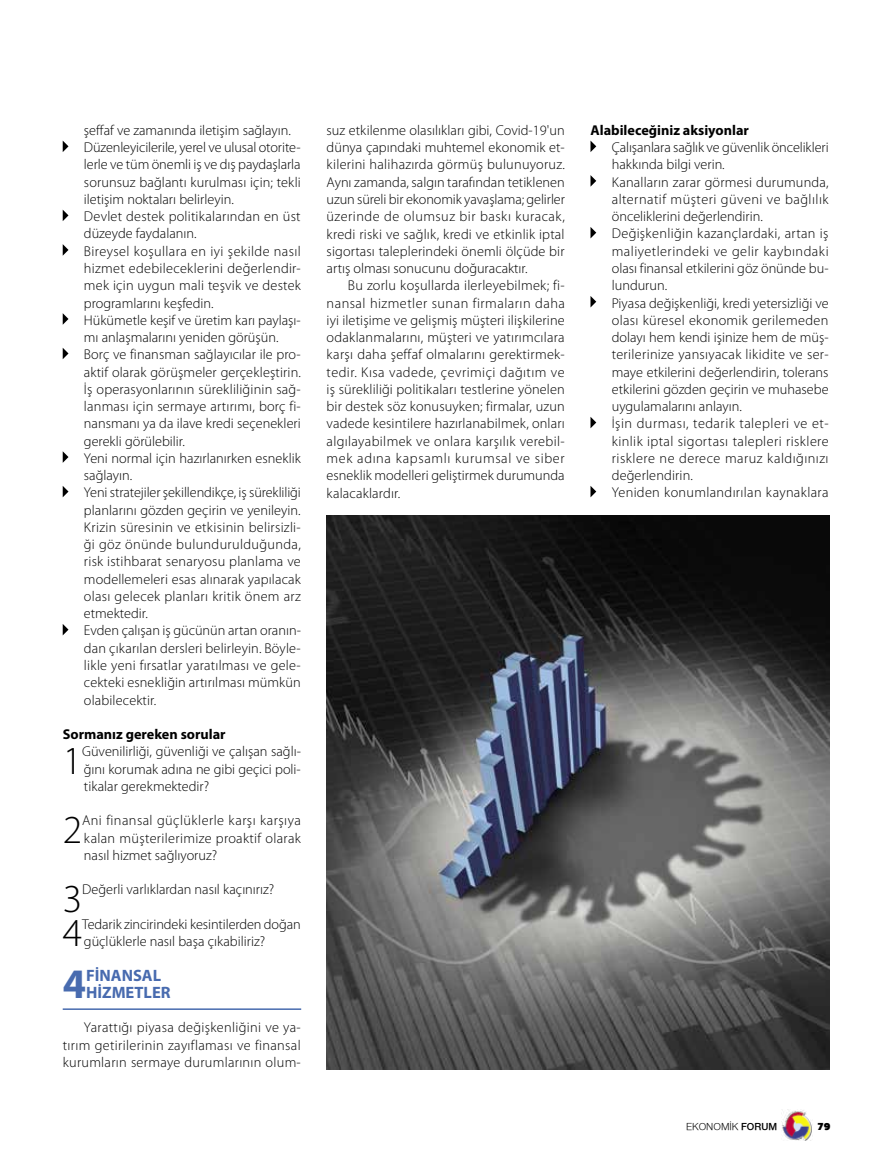
<style>
.page{position:relative;width:893px;height:1170px;background:#fff}
.page>*{position:absolute;margin:0;border:0;box-sizing:border-box;transform-origin:0 0}
.t1{font:700 42.15px "Myriad Pro";color:#486baf}
.t2{font:300 39.9px "Myriad Pro";color:#000}
.t3{font:700 16.5px/17.2px "Myriad Pro";color:#486baf}
.t4{font:300 14.25px/17.2px "Myriad Pro";letter-spacing:.01em;color:#000;text-align:justify}
.t5{font:700 14.25px "Myriad Pro";color:#000}
.t6{font:10.5px "Nimbus Sans Novus";color:#000}
.t7{font:900 10.5px "PF Agora Sans Pro";color:#000}
.s1{font-weight:600}
</style>
<div class="page">
<img style="left:781px;top:1109px;width:31px;height:31px">
<svg style="left:63px;top:141px;width:6px;height:11px"></svg>
<svg style="left:63px;top:210px;width:6px;height:11px"></svg>
<svg style="left:63px;top:244px;width:6px;height:12px"></svg>
<svg style="left:63px;top:313px;width:6px;height:12px"></svg>
<svg style="left:63px;top:348px;width:6px;height:11px"></svg>
<svg style="left:63px;top:451px;width:6px;height:12px"></svg>
<svg style="left:63px;top:486px;width:6px;height:11px"></svg>
<svg style="left:63px;top:624px;width:6px;height:11px"></svg>
<hr style="left:63px;top:1008px;width:238px;height:1px;background:#486baf">
<svg style="left:590px;top:140px;width:6px;height:12px"></svg>
<svg style="left:590px;top:175px;width:6px;height:12px"></svg>
<svg style="left:590px;top:227px;width:6px;height:11px"></svg>
<svg style="left:590px;top:296px;width:6px;height:11px"></svg>
<svg style="left:590px;top:417px;width:6px;height:11px"></svg>
<svg style="left:590px;top:486px;width:6px;height:11px"></svg>
<img style="left:327px;top:515px;width:502px;height:554px">
<p class="t4" style="left:84px;top:122px;width:219px;text-align:left">şeffaf ve zamanında iletişim sağlayın.<br>Düzenleyicilerile, yerel ve ulusal otorite&shy;lerle ve tüm önemli iş ve dış paydaşlarla sorunsuz bağlantı kurulması için; tekli iletişim noktaları belirleyin.<br>Devlet destek politikalarından en üst düzeyde faydalanın.<br>Bireysel koşullara en iyi şekilde nasıl hizmet edebileceklerini değerlendir&shy;mek için uygun mali teşvik ve destek programlarını keşfedin.<br>Hükümetle keşif ve üretim karı paylaşı&shy;mı anlaşmalarını yeniden görüşün.<br>Borç ve finansman sağlayıcılar ile pro&shy;aktif olarak görüşmeler gerçekleştirin.<br>İş operasyonlarının sürekliliğinin sağ&shy;lanması için sermaye artırımı, borç fi&shy;nansmanı ya da ilave kredi seçenekleri gerekli görülebilir.<br>Yeni normal için hazırlanırken esneklik sağlayın.<br>Yeni stratejiler şekillendikçe, iş sürekliliği planlarını gözden geçirin ve yenileyin.<br>Krizin süresinin ve etkisinin belirsizli&shy;ği göz önünde bulundurulduğunda, risk istihbarat senaryosu planlama ve modellemeleri esas alınarak yapılacak olası gelecek planları kritik önem arz etmektedir.<br>Evden çalışan iş gücünün artan oranın&shy;dan çıkarılan dersleri belirleyin. Böyle&shy;likle yeni fırsatlar yaratılması ve gele&shy;cekteki esnekliğin artırılması mümkün olabilecektir.</p>
<p class="t5" style="left:63px;top:726px;width:164px">Sormanız gereken sorular</p>
<h2 class="t2" style="left:63px;top:738px;width:21px">1</h2>
<p class="t4" style="left:82px;top:743px;width:220px">Güvenilirliği, güvenliği ve çalışan sağlı&shy;ğını korumak adına ne gibi geçici poli&shy;tikalar gerekmektedir?</p>
<h2 class="t2" style="left:63px;top:807px;width:21px">2</h2>
<p class="t4" style="left:82px;top:812px;width:220px">Ani finansal güçlüklerle karşı karşıya kalan müşterilerimize proaktif olarak nasıl hizmet sağlıyoruz?</p>
<h2 class="t2" style="left:63px;top:876px;width:21px">3</h2>
<p class="t4" style="left:82px;top:881px;width:194px">Değerli varlıklardan nasıl kaçınırız?</p>
<h2 class="t2" style="left:63px;top:910px;width:21px">4</h2>
<p class="t4" style="left:82px;top:915px;width:220px">Tedarik zincirindeki kesintilerden doğan güçlüklerle nasıl başa çıkabiliriz?</p>
<h1 class="t1" style="left:63px;top:960px;width:25px">4</h1>
<p class="t3" style="left:86px;top:966px;width:86px">FİNANSAL<br>HİZMETLER</p>
<p class="t4" style="left:63px;top:1019px;width:240px;text-indent:21px">Yarattığı piyasa değişkenliğini ve ya&shy;tırım getirilerinin zayıflaması ve finansal kurumların sermaye durumlarının olum-</p>
<p class="t4" style="left:327px;top:122px;width:240px">suz etkilenme olasılıkları gibi, Covid-19'un dünya çapındaki muhtemel ekonomik et&shy;kilerini halihazırda görmüş bulunuyoruz.<br>Aynı zamanda, salgın tarafından tetiklenen uzun süreli bir ekonomik yavaşlama; gelirler üzerinde de olumsuz bir baskı kuracak, kredi riski ve sağlık, kredi ve etkinlik iptal sigortası taleplerindeki önemli ölçüde bir artış olması sonucunu doğuracaktır.</p>
<p class="t4" style="left:327px;top:277px;width:240px;text-indent:21px">Bu zorlu koşullarda ilerleyebilmek; fi&shy;nansal hizmetler sunan firmaların daha iyi iletişime ve gelişmiş müşteri ilişkilerine odaklanmalarını, müşteri ve yatırımcılara karşı daha şeffaf olmalarını gerektirmek&shy;tedir. Kısa vadede, çevrimiçi dağıtım ve iş sürekliliği politikaları testlerine yönelen bir destek söz konusuyken; firmalar, uzun vadede kesintilere hazırlanabilmek, onları algılayabilmek ve onlara karşılık verebil&shy;mek adına kapsamlı kurumsal ve siber esneklik modelleri geliştirmek durumunda kalacaklardır.</p>
<p class="t5" style="left:590px;top:122px;width:160px">Alabileceğiniz aksiyonlar</p>
<p class="t4" style="left:612px;top:139px;width:218px;text-align:left">Çalışanlara sağlık ve güvenlik öncelikleri hakkında bilgi verin.<br>Kanalların zarar görmesi durumunda, alternatif müşteri güveni ve bağlılık önceliklerini değerlendirin.<br>Değişkenliğin kazançlardaki, artan iş maliyetlerindeki ve gelir kaybındaki olası finansal etkilerini göz önünde bu&shy;lundurun.<br>Piyasa değişkenliği, kredi yetersizliği ve olası küresel ekonomik gerilemeden dolayı hem kendi işinize hem de müş&shy;terilerinize yansıyacak likidite ve ser&shy;maye etkilerini değerlendirin, tolerans etkilerini gözden geçirin ve muhasebe uygulamalarını anlayın.<br>İşin durması, tedarik talepleri ve et&shy;kinlik iptal sigortası talepleri risklere risklere ne derece maruz kaldığınızı değerlendirin.<br>Yeniden konumlandırılan kaynaklara</p>
<p class="t6" style="left:686px;top:1120px;width:93px">EKONOMİK <span class="s1">FORUM</span></p>
<p class="t7" style="left:817px;top:1119px;width:15px">79</p>
</div>
